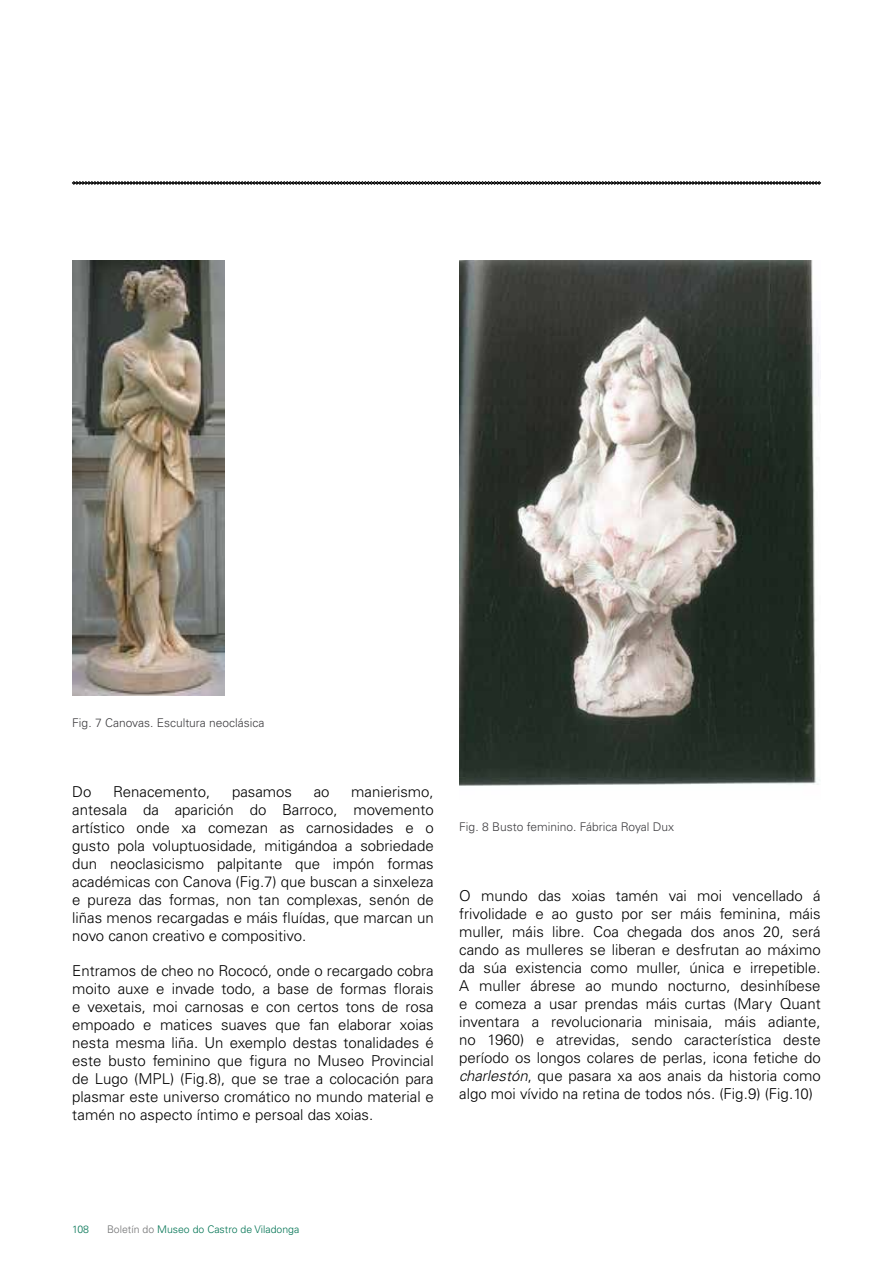
<style>
.page{position:relative;width:893px;height:1263px;background:#fff}
.page>*{position:absolute;margin:0;border:0;box-sizing:border-box;transform-origin:0 0}
.t1{font:300 15px/18px "Univers LT Std";color:#000;text-align:justify}
.t2{font:300 12px "Univers LT Std";color:#3e3d40}
.t3{font:300 10.5px "Univers LT Std";color:#007353}
.s1{font-style:italic}
.s2{color:#707172}
</style>
<div class="page">
<svg style="left:72px;top:181px;width:749px;height:4px;background:#616161"></svg>
<img style="left:72px;top:260px;width:153px;height:435px">
<img style="left:459px;top:260px;width:360px;height:526px">
<p class="t2" style="left:72px;top:715px;width:194px">Fig. 7 Canovas. Escultura neoclásica</p>
<p class="t1" style="left:72px;top:782px;width:363px;text-indent:279px">manierismo, antesala da aparición do Barroco, movemento artístico onde xa comezan as carnosidades e o gusto pola voluptuosidade, mitigándoa a sobriedade dun neoclasicismo palpitante que impón formas académicas con Canova (Fig.7) que buscan a sinxeleza e pureza das formas, non tan complexas, senón de liñas menos recargadas e máis fluídas, que marcan un novo canon creativo e compositivo.</p>
<p class="t1" style="left:72px;top:961px;width:363px">Entramos de cheo no Rococó, onde o recargado cobra moito auxe e invade todo, a base de formas florais e vexetais, moi carnosas e con certos tons de rosa empoado e matices suaves que fan elaborar xoias nesta mesma liña. Un exemplo destas tonalidades é este busto feminino que figura no Museo Provincial de Lugo (MPL) (Fig.8), que se trae a colocación para plasmar este universo cromático no mundo material e tamén no aspecto íntimo e persoal das xoias.</p>
<p class="t1" style="left:72px;top:782px;width:21px">Do</p>
<p class="t1" style="left:113px;top:782px;width:99px">Renacemento,</p>
<p class="t1" style="left:232px;top:782px;width:62px">pasamos</p>
<p class="t1" style="left:314px;top:782px;width:17px">ao</p>
<p class="t2" style="left:459px;top:819px;width:216px">Fig. 8 Busto feminino. Fábrica Royal Dux</p>
<p class="t1" style="left:459px;top:886px;width:363px">O mundo das xoias tamén vai moi vencellado á frivolidade e ao gusto por ser máis feminina, máis muller, máis libre. Coa chegada dos anos 20, será cando as mulleres se liberan e desfrutan ao máximo da súa existencia como muller, única e irrepetible.<br>A muller ábrese ao mundo nocturno, desinhíbese e comeza a usar prendas máis curtas (Mary Quant inventara a revolucionaria minisaia, máis adiante, no 1960) e atrevidas, sendo característica deste período os longos colares de perlas, icona fetiche do <span class="s1">charlestón</span>, que pasara xa aos anais da historia como algo moi vívido na retina de todos nós. (Fig.9) (Fig.10)</p>
<p class="t3" style="left:72px;top:1223px;width:18px">108</p>
<p class="t3" style="left:107px;top:1223px;width:194px"><span class="s2">Boletín do</span> Museo do Castro de Viladonga</p>
</div>
